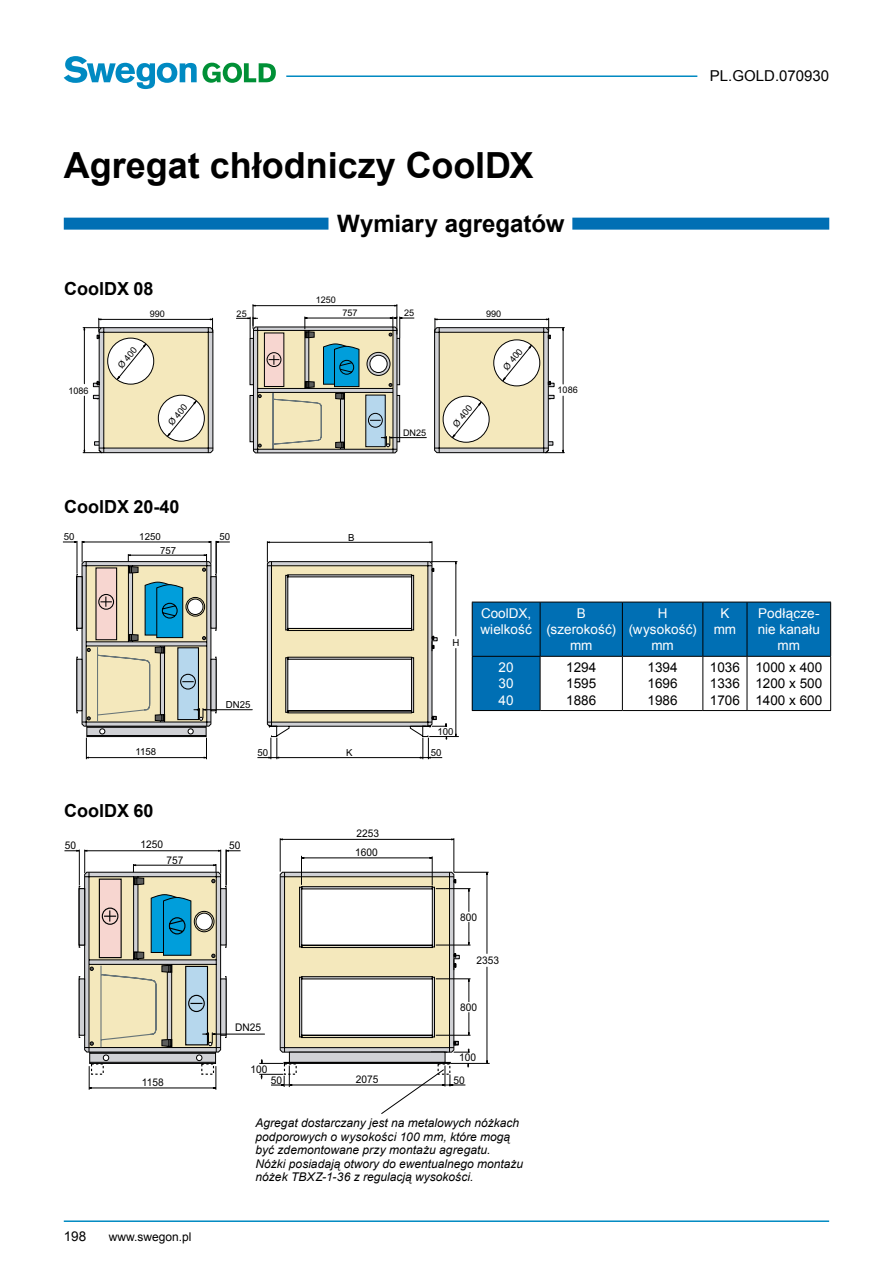
<style>
.page{position:relative;width:893px;height:1263px;background:#fff}
.page>*{position:absolute;margin:0;border:0;box-sizing:border-box;transform-origin:0 0}
.t1{font:700 36px "Arial";color:#000}
.t2{font:700 24px "Arial";color:#000}
.t3{font:700 18px "Arial";color:#000}
.t4{font:15px "Arial";color:#000}
.t5{font:13.5px/16.2px "Arial";letter-spacing:.005em;color:#fff;text-align:center}
.t6{font:13.5px/16.2px "Arial";color:#000;text-align:justify}
.t7{font:italic 12px/13.5px "Arial";color:#000}
.t8{font:12px "Arial";color:#000}
.t9{font:10.5px "Arial";color:#000}
.t10{font:9.6px "Arial";color:#000}
.t11{font:9.15px "Arial";color:#000}
</style>
<div class="page">
<hr style="left:64px;top:1220px;width:765px;height:2px;background:#008ac2">
<hr style="left:286px;top:75px;width:411px;height:2px;background:#008ac2">
<svg style="left:64px;top:56px;width:212px;height:33px"></svg>
<div style="left:64px;top:218px;width:264px;height:12px;background:#006fb4"></div>
<div style="left:572px;top:218px;width:257px;height:12px;background:#006fb4"></div>
<div style="left:473px;top:603px;width:357px;height:53px;background:#006fb4"></div>
<div style="left:472px;top:656px;width:68px;height:54px;background:#006fb4"></div>
<hr style="left:472px;top:602px;width:68px;height:1px;background:#000">
<hr style="left:472px;top:602px;width:1px;height:54px;background:#000">
<hr style="left:540px;top:602px;width:82px;height:1px;background:#000">
<hr style="left:540px;top:602px;width:1px;height:54px;background:#000">
<hr style="left:622px;top:602px;width:81px;height:1px;background:#000">
<hr style="left:622px;top:602px;width:1px;height:54px;background:#000">
<hr style="left:703px;top:602px;width:44px;height:1px;background:#000">
<hr style="left:702px;top:602px;width:1px;height:54px;background:#000">
<hr style="left:747px;top:602px;width:84px;height:1px;background:#000">
<hr style="left:747px;top:602px;width:1px;height:54px;background:#000">
<hr style="left:830px;top:602px;width:1px;height:54px;background:#000">
<hr style="left:472px;top:656px;width:68px;height:1px;background:#000">
<hr style="left:472px;top:657px;width:1px;height:53px;background:#000">
<hr style="left:540px;top:656px;width:82px;height:1px;background:#000">
<hr style="left:540px;top:657px;width:1px;height:53px;background:#000">
<hr style="left:622px;top:656px;width:81px;height:1px;background:#000">
<hr style="left:622px;top:657px;width:1px;height:53px;background:#000">
<hr style="left:703px;top:656px;width:44px;height:1px;background:#000">
<hr style="left:702px;top:657px;width:1px;height:53px;background:#000">
<hr style="left:747px;top:656px;width:84px;height:1px;background:#000">
<hr style="left:747px;top:657px;width:1px;height:53px;background:#000">
<hr style="left:830px;top:657px;width:1px;height:53px;background:#000">
<hr style="left:472px;top:710px;width:68px;height:1px;background:#000">
<hr style="left:540px;top:710px;width:82px;height:1px;background:#000">
<hr style="left:622px;top:710px;width:81px;height:1px;background:#000">
<hr style="left:703px;top:710px;width:44px;height:1px;background:#000">
<hr style="left:747px;top:710px;width:84px;height:1px;background:#000">
<hr style="left:429px;top:736px;width:30px;height:1px;background:#000">
<hr style="left:205px;top:709px;width:47px;height:1px;background:#000">
<svg style="left:63px;top:541px;width:167px;height:218px"></svg>
<hr style="left:257px;top:757px;width:164px;height:1px;background:#000">
<svg style="left:267px;top:541px;width:190px;height:218px"></svg>
<hr style="left:280px;top:838px;width:1px;height:34px;background:#000">
<hr style="left:282px;top:839px;width:170px;height:1px;background:#000">
<hr style="left:454px;top:838px;width:1px;height:34px;background:#000">
<hr style="left:487px;top:874px;width:1px;height:80px;background:#000">
<hr style="left:454px;top:872px;width:35px;height:1px;background:#000">
<hr style="left:451px;top:1063px;width:39px;height:1px;background:#000">
<hr style="left:79px;top:849px;width:1px;height:36px;background:#000">
<hr style="left:487px;top:967px;width:1px;height:94px;background:#000">
<hr style="left:226px;top:849px;width:1px;height:36px;background:#000">
<svg style="left:64px;top:850px;width:406px;height:264px"></svg>
<svg style="left:83px;top:304px;width:481px;height:149px"></svg>
<h1 class="t1" style="left:64px;top:141px;width:471px">Agregat chłodniczy CoolDX</h1>
<h2 class="t2" style="left:337px;top:208px;width:229px">Wymiary agregatów</h2>
<h3 class="t3" style="left:64px;top:277px;width:91px">CoolDX 08</h3>
<p class="t11" style="left:316px;top:294px;width:22px">1250</p>
<p class="t11" style="left:150px;top:308px;width:17px">990</p>
<p class="t11" style="left:237px;top:307px;width:12px">25</p>
<p class="t11" style="left:342px;top:307px;width:17px">757</p>
<p class="t11" style="left:404px;top:307px;width:12px">25</p>
<p class="t11" style="left:486px;top:308px;width:17px">990</p>
<p class="t11" style="left:115px;top:364px;width:26px;rotate:-51deg">Ø 400</p>
<p class="t11" style="left:500px;top:365px;width:26px;rotate:-51deg">Ø 400</p>
<p class="t11" style="left:68px;top:384px;width:22px">1086</p>
<p class="t11" style="left:558px;top:384px;width:22px">1086</p>
<p class="t11" style="left:165px;top:421px;width:26px;rotate:-51deg">Ø 400</p>
<p class="t11" style="left:450px;top:422px;width:26px;rotate:-51deg">Ø 400</p>
<p class="t11" style="left:403px;top:426px;width:25px">DN25</p>
<h3 class="t3" style="left:64px;top:494px;width:117px">CoolDX 20-40</h3>
<p class="t10" style="left:64px;top:531px;width:12px">50</p>
<p class="t10" style="left:139px;top:530px;width:23px">1250</p>
<p class="t10" style="left:220px;top:530px;width:12px">50</p>
<p class="t10" style="left:348px;top:531px;width:8px">B</p>
<p class="t10" style="left:160px;top:544px;width:18px">757</p>
<p class="t4" style="left:710px;top:66px;width:121px">PL.GOLD.070930</p>
<p class="t10" style="left:226px;top:698px;width:26px">DN25</p>
<p class="t10" style="left:452px;top:636px;width:8px">H</p>
<p class="t10" style="left:437px;top:725px;width:18px">100</p>
<p class="t10" style="left:136px;top:746px;width:22px">1158</p>
<p class="t10" style="left:258px;top:746px;width:12px">50</p>
<p class="t10" style="left:346px;top:746px;width:8px">K</p>
<p class="t10" style="left:431px;top:746px;width:12px">50</p>
<h3 class="t3" style="left:64px;top:799px;width:91px">CoolDX 60</h3>
<p class="t9" style="left:65px;top:838px;width:13px">50</p>
<p class="t9" style="left:141px;top:838px;width:24px">1250</p>
<p class="t9" style="left:229px;top:838px;width:13px">50</p>
<p class="t9" style="left:167px;top:853px;width:18px">757</p>
<p class="t9" style="left:357px;top:827px;width:24px">2253</p>
<p class="t9" style="left:355px;top:845px;width:24px">1600</p>
<p class="t5" style="left:480px;top:605px;width:53px;text-align:left">CoolDX, wielkość</p>
<p class="t5" style="left:546px;top:605px;width:71px">B (szerokość) mm</p>
<p class="t5" style="left:629px;top:605px;width:69px">H (wysokość) mm</p>
<p class="t5" style="left:714px;top:605px;width:24px">K mm</p>
<p class="t5" style="left:758px;top:605px;width:64px">Podłącze&shy;nie kanału mm</p>
<p class="t5" style="left:498px;top:659px;width:17px;text-align:justify">20<br>30<br>40</p>
<p class="t6" style="left:566px;top:659px;width:32px">1294<br>1595<br>1886</p>
<p class="t6" style="left:648px;top:659px;width:32px">1394<br>1696<br>1986</p>
<p class="t6" style="left:710px;top:659px;width:32px">1036<br>1336<br>1706</p>
<p class="t6" style="left:755px;top:659px;width:68px">1000 x 400<br>1200 x 500<br>1400 x 600</p>
<p class="t9" style="left:460px;top:910px;width:18px">800</p>
<p class="t9" style="left:476px;top:953px;width:24px">2353</p>
<p class="t9" style="left:142px;top:1075px;width:23px">1158</p>
<p class="t6" style="left:64px;top:1228px;width:24px">198</p>
<p class="t8" style="left:109px;top:1229px;width:84px">www.swegon.pl</p>
<p class="t9" style="left:235px;top:1021px;width:28px">DN25</p>
<p class="t9" style="left:251px;top:1062px;width:18px">100</p>
<p class="t9" style="left:460px;top:1000px;width:18px">800</p>
<p class="t9" style="left:459px;top:1051px;width:18px">100</p>
<p class="t9" style="left:271px;top:1073px;width:13px">50</p>
<p class="t9" style="left:356px;top:1072px;width:24px">2075</p>
<p class="t9" style="left:453px;top:1073px;width:13px">50</p>
<p class="t7" style="left:256px;top:1117px;width:269px">Agregat dostarczany jest na metalowych nóżkach podporowych o wysokości 100 mm, które mogą być zdemontowane przy montażu agregatu.<br>Nóżki posiadają otwory do ewentualnego montażu nóżek TBXZ-1-36 z regulacją wysokości.</p>
</div>
